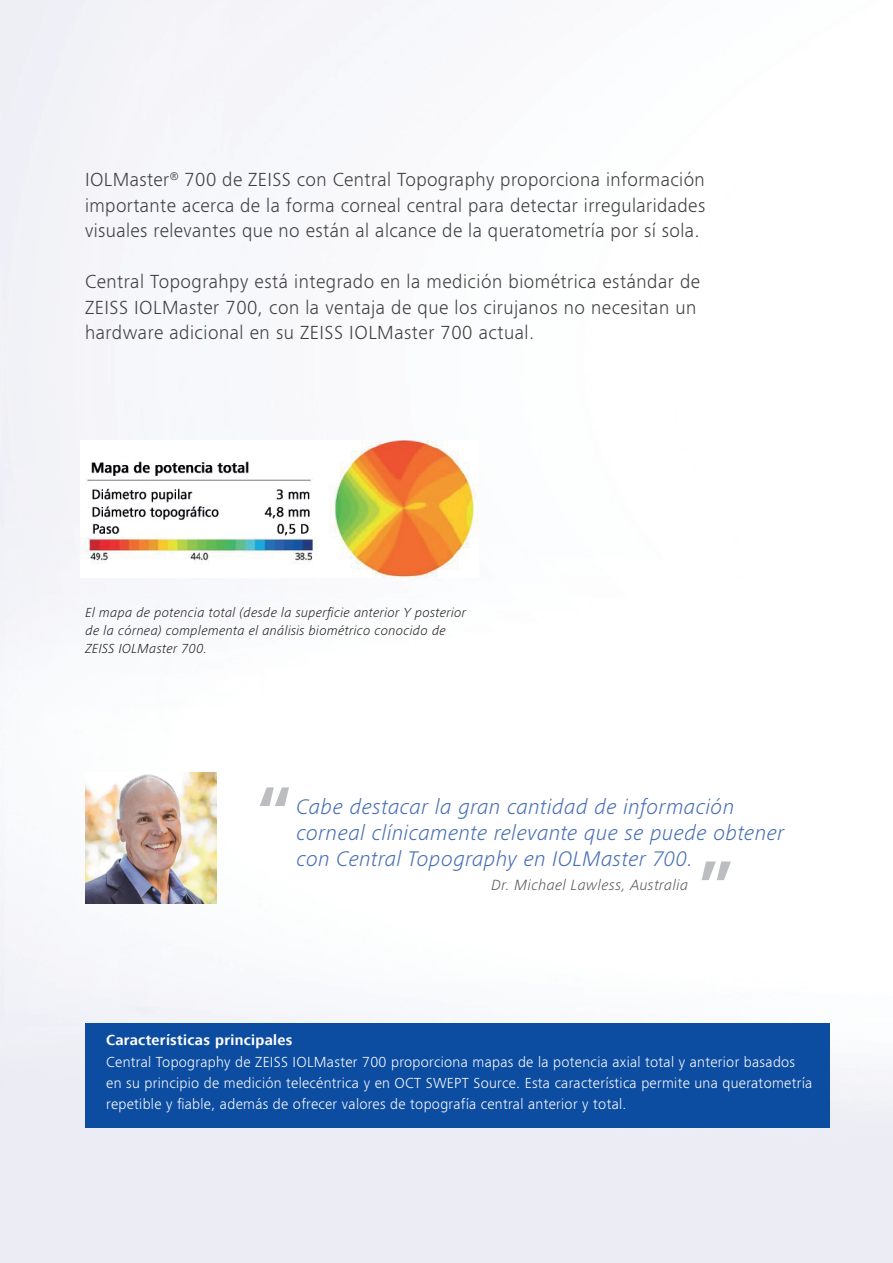
<style>
.page{position:relative;width:893px;height:1263px;background:#fff}
.page>*{position:absolute;margin:0;border:0;box-sizing:border-box;transform-origin:0 0}
.t1{font:italic 300 21.75px/26.1px "ZEISS Frutiger Next W1 G";letter-spacing:.015em;color:#486fb6}
.t2{font:300 19.5px/25.5px "ZEISS Frutiger Next W1 G";letter-spacing:.025em;color:#3e3e3f;text-align:justify}
.t3{font:italic 300 15.15px "ZEISS Frutiger Next W1 G";letter-spacing:.025em;color:#57585a}
.t4{font:300 15px/21.3px "ZEISS Frutiger Next W1 G";letter-spacing:.02em;color:#fff}
.t5{font:700 15px "ZEISS Frutiger Next W1 G";letter-spacing:.02em;color:#fff}
.t6{font:italic 300 13.5px/18px "ZEISS Frutiger Next W1 G";letter-spacing:.02em;color:#231f20}
</style>
<div class="page">
<img style="left:0;top:0;width:893px;height:1263px">
<div style="left:85px;top:1023px;width:744px;height:104px;background:#0d4da1"></div>
<img style="left:80px;top:440px;width:398px;height:138px">
<svg style="left:260px;top:787px;width:29px;height:19px"></svg>
<svg style="left:702px;top:861px;width:29px;height:19px"></svg>
<img style="left:85px;top:772px;width:131px;height:132px">
<p class="t2" style="left:85px;top:166px;width:622px">IOLMaster<sup>®</sup> 700 de ZEISS con Central Topography proporciona información importante acerca de la forma corneal central para detectar irregularidades visuales relevantes que no están al alcance de la queratometría por sí sola.</p>
<p class="t2" style="left:85px;top:268px;width:617px;text-align:left">Central Topograhpy está integrado en la medición biométrica estándar de<br>ZEISS IOLMaster 700, con la ventaja de que los cirujanos no necesitan un hardware adicional en su ZEISS IOLMaster 700 actual.</p>
<p class="t6" style="left:85px;top:603px;width:382px">El mapa de potencia total (desde la superficie anterior Y posterior de la córnea) complementa el análisis biométrico conocido de<br>ZEISS IOLMaster 700.</p>
<p class="t1" style="left:297px;top:793px;width:489px">Cabe destacar la gran cantidad de información corneal clínicamente relevante que se puede obtener con Central Topography en IOLMaster 700.</p>
<p class="t3" style="left:491px;top:874px;width:198px">Dr. Michael Lawless, Australia</p>
<p class="t5" style="left:106px;top:1032px;width:188px">Características principales</p>
<p class="t4" style="left:106px;top:1050px;width:707px">Central Topography de ZEISS IOLMaster 700 proporciona mapas de la potencia axial total y anterior basados en su principio de medición telecéntrica y en OCT SWEPT Source. Esta característica permite una queratometría repetible y fiable, además de ofrecer valores de topografía central anterior y total.</p>
</div>
